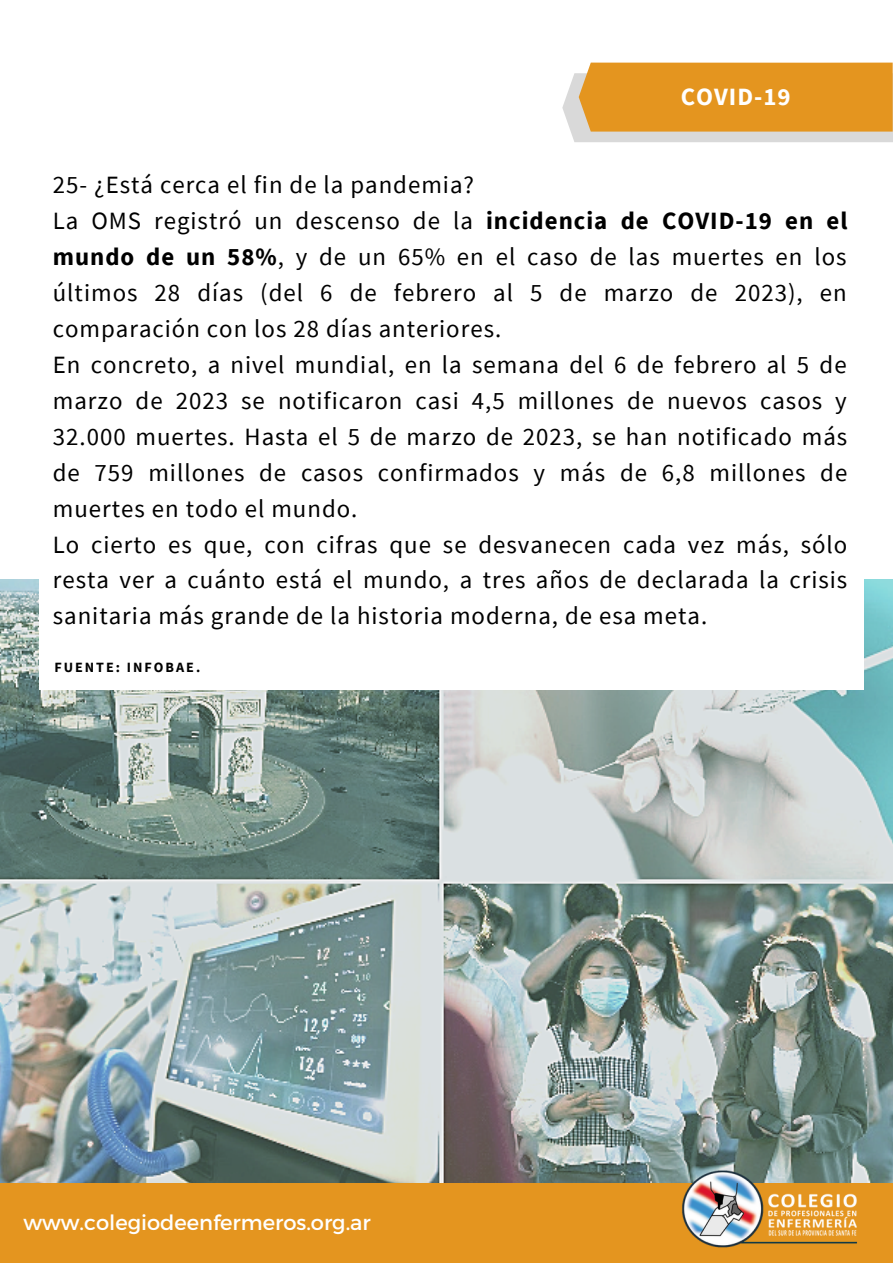
<style>
.page{position:relative;width:893px;height:1264px;background:#fff}
.page>*{position:absolute;margin:0;border:0;box-sizing:border-box;transform-origin:0 0}
.t1{font:24.9px/36px "Source Sans Pro";letter-spacing:.04em;color:#000}
.t2{font:700 24.9px "Source Sans Pro";letter-spacing:.04em;color:#fff}
.t3{font:21px "Montserrat";color:#fff}
.t4{font:700 14.1px "Source Sans Pro";letter-spacing:.14em;color:#000}
.s1{font-weight:700}
</style>
<div class="page">
<img style="left:0;top:579px;width:892px;height:604px">
<div style="left:0;top:1183px;width:892px;height:79px;background:#e4951f"></div>
<img style="left:675px;top:1165px;width:188px;height:83px">
<svg style="left:562px;top:63px;width:330px;height:79px;background:#e3a345"></svg>
<div style="left:39px;top:497px;width:824px;height:192px;background:#fff"></div>
<p class="t2" style="left:680px;top:80px;width:111px">COVID-19</p>
<p class="t1" style="left:53px;top:166px;width:796px">25- ¿Está cerca el fin de la pandemia?<br>La OMS registró un descenso de la <span class="s1">incidencia de COVID-19 en el mundo de un 58%</span>, y de un 65% en el caso de las muertes en los últimos 28 días (del 6 de febrero al 5 de marzo de 2023), en comparación con los 28 días anteriores.<br>En concreto, a nivel mundial, en la semana del 6 de febrero al 5 de marzo de 2023 se notificaron casi 4,5 millones de nuevos casos y 32.000 muertes. Hasta el 5 de marzo de 2023, se han notificado más de 759 millones de casos confirmados y más de 6,8 millones de muertes en todo el mundo.<br>Lo cierto es que, con cifras que se desvanecen cada vez más, sólo resta ver a cuánto está el mundo, a tres años de declarada la crisis sanitaria más grande de la historia moderna, de esa meta.</p>
<p class="t4" style="left:54px;top:658px;width:147px">FUENTE: INFOBAE.</p>
<p class="t3" style="left:23px;top:1208px;width:349px">www.colegiodeenfermeros.org.ar</p>
</div>
